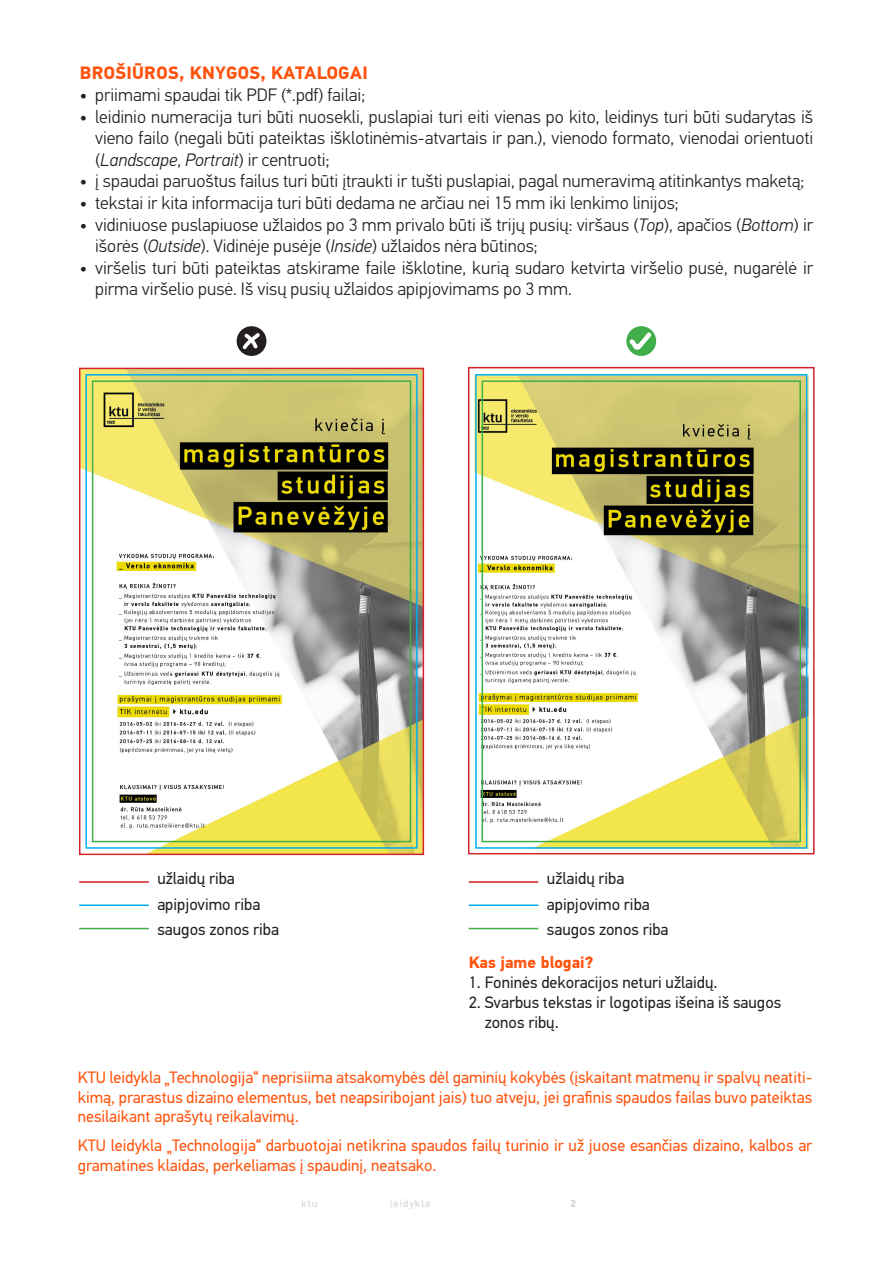
<style>
.page{position:relative;width:893px;height:1263px;background:#fff}
.page>*{position:absolute;margin:0;border:0;box-sizing:border-box;transform-origin:0 0}
.t1{font:300 18px/21.6px "PF Din Text Pro";color:#231f20}
.t2{font:700 18px "PF Din Text Pro";letter-spacing:.02em;color:#ff530d}
.t3{font:16.5px/19.8px "PF Din Text Pro";color:#ff530d;text-align:justify}
.t4{font:16.5px/19.8px "PF Din Text Pro";color:#231f20}
.t5{font:700 16.5px "PF Din Text Pro";color:#ff530d}
.t6{font:10.5px "PF Din Text Pro";letter-spacing:.1em;color:#d1d2d4}
.t7{font:700 10.5px "PF Din Text Pro";color:#d1d2d4}
.s1{font-weight:400}
.s2{font-style:italic}
</style>
<div class="page">
<img style="left:474px;top:374px;width:335px;height:475px">
<div style="left:468px;top:367px;width:347px;height:487px;border:2px solid #d1232a"></div>
<img style="left:82px;top:371px;width:339px;height:481px">
<div style="left:79px;top:368px;width:345px;height:487px;border:2px solid #d1232a"></div>
<div style="left:85px;top:374px;width:333px;height:475px;border:2px solid #00aeef"></div>
<div style="left:475px;top:374px;width:332px;height:475px;border:2px solid #00aeef"></div>
<div style="left:92px;top:380px;width:319px;height:462px;border:2px solid #40ae49"></div>
<div style="left:482px;top:380px;width:319px;height:462px;border:2px solid #40ae49"></div>
<hr style="left:79px;top:881px;width:70px;height:2px;background:#d1232a">
<hr style="left:469px;top:881px;width:69px;height:2px;background:#d1232a">
<hr style="left:79px;top:904px;width:70px;height:2px;background:#00aeef">
<hr style="left:469px;top:904px;width:69px;height:2px;background:#00aeef">
<hr style="left:79px;top:928px;width:70px;height:1px;background:#40ae49">
<hr style="left:469px;top:928px;width:69px;height:1px;background:#40ae49">
<div style="left:237px;top:326px;width:29px;height:30px;background:#231f20;border-radius:50%"></div>
<svg style="left:242px;top:333px;width:18px;height:17px"></svg>
<div style="left:626px;top:326px;width:30px;height:30px;background:#40ae49;border-radius:50%"></div>
<svg style="left:628px;top:331px;width:25px;height:19px"></svg>
<p class="t2" style="left:80px;top:62px;width:289px">BROŠIŪROS, KNYGOS, KATALOGAI</p>
<p class="t1" style="left:80px;top:84px;width:287px"><span class="s1">•</span> priimami spaudai tik PDF (*.pdf) failai;</p>
<p class="t1" style="left:95px;top:106px;width:720px;text-align:justify;text-indent:-15px"><span class="s1">•</span> leidinio numeracija turi būti nuosekli, puslapiai turi eiti vienas po kito, leidinys turi būti sudarytas iš vieno failo (negali būti pateiktas išklotinėmis-atvartais ir pan.), vienodo formato, vienodai orientuoti (<span class="s2">Landscape</span>, <span class="s2">Portrait</span>) ir centruoti;</p>
<p class="t1" style="left:80px;top:171px;width:726px"><span class="s1">•</span> į spaudai paruoštus failus turi būti įtraukti ir tušti puslapiai, pagal numeravimą atitinkantys maketą;</p>
<p class="t1" style="left:80px;top:192px;width:600px"><span class="s1">•</span> tekstai ir kita informacija turi būti dedama ne arčiau nei 15 mm iki lenkimo linijos;</p>
<p class="t1" style="left:95px;top:214px;width:720px;text-indent:-15px"><span class="s1">•</span> vidiniuose puslapiuose užlaidos po 3 mm privalo būti iš trijų pusių: viršaus (<span class="s2">Top</span>), apačios (<span class="s2">Bottom</span>) ir išorės (<span class="s2">Outside</span>). Vidinėje pusėje (<span class="s2">Inside</span>) užlaidos nėra būtinos;</p>
<p class="t1" style="left:95px;top:257px;width:720px;text-indent:-15px"><span class="s1">•</span> viršelis turi būti pateiktas atskirame faile išklotine, kurią sudaro ketvirta viršelio pusė, nugarėlė ir pirma viršelio pusė. Iš visų pusių užlaidos apipjovimams po 3 mm.</p>
<p class="t4" style="left:157px;top:868px;width:79px">užlaidų riba</p>
<p class="t4" style="left:547px;top:868px;width:79px">užlaidų riba</p>
<p class="t4" style="left:157px;top:895px;width:104px">apipjovimo riba</p>
<p class="t4" style="left:547px;top:895px;width:104px">apipjovimo riba</p>
<p class="t4" style="left:157px;top:919px;width:123px">saugos zonos riba</p>
<p class="t4" style="left:547px;top:919px;width:123px">saugos zonos riba</p>
<p class="t5" style="left:469px;top:952px;width:126px">Kas jame blogai?</p>
<p class="t4" style="left:469px;top:972px;width:250px">1. Foninės dekoracijos neturi užlaidų.</p>
<p class="t4" style="left:485px;top:992px;width:298px;text-indent:-16px">2. Svarbus tekstas ir logotipas išeina iš saugos zonos ribų.</p>
<p class="t3" style="left:78px;top:1067px;width:736px;text-indent:92px">Technologija“ neprisiima atsakomybės dėl gaminių kokybės (įskaitant matmenų ir spalvų neatiti&shy;kimą, prarastus dizaino elementus, bet neapsiribojant jais) tuo atveju, jei grafinis spaudos failas buvo pateiktas nesilaikant aprašytų reikalavimų.</p>
<p class="t3" style="left:78px;top:1135px;width:86px">KTU leidykla</p>
<p class="t3" style="left:167px;top:1147px;width:7px">”</p>
<p class="t3" style="left:78px;top:1067px;width:85px">KTU leidykla</p>
<p class="t3" style="left:164px;top:1079px;width:7px">”</p>
<p class="t3" style="left:78px;top:1135px;width:736px;text-indent:94px">Technologija“ darbuotojai netikrina spaudos failų turinio ir už juose esančias dizaino, kalbos ar gramatines klaidas, perkeliamas į spaudinį, neatsako.</p>
<p class="t6" style="left:301px;top:1197px;width:18px">ktu</p>
<p class="t6" style="left:390px;top:1197px;width:42px">leidykla</p>
<p class="t7" style="left:571px;top:1197px;width:7px">2</p>
</div>
